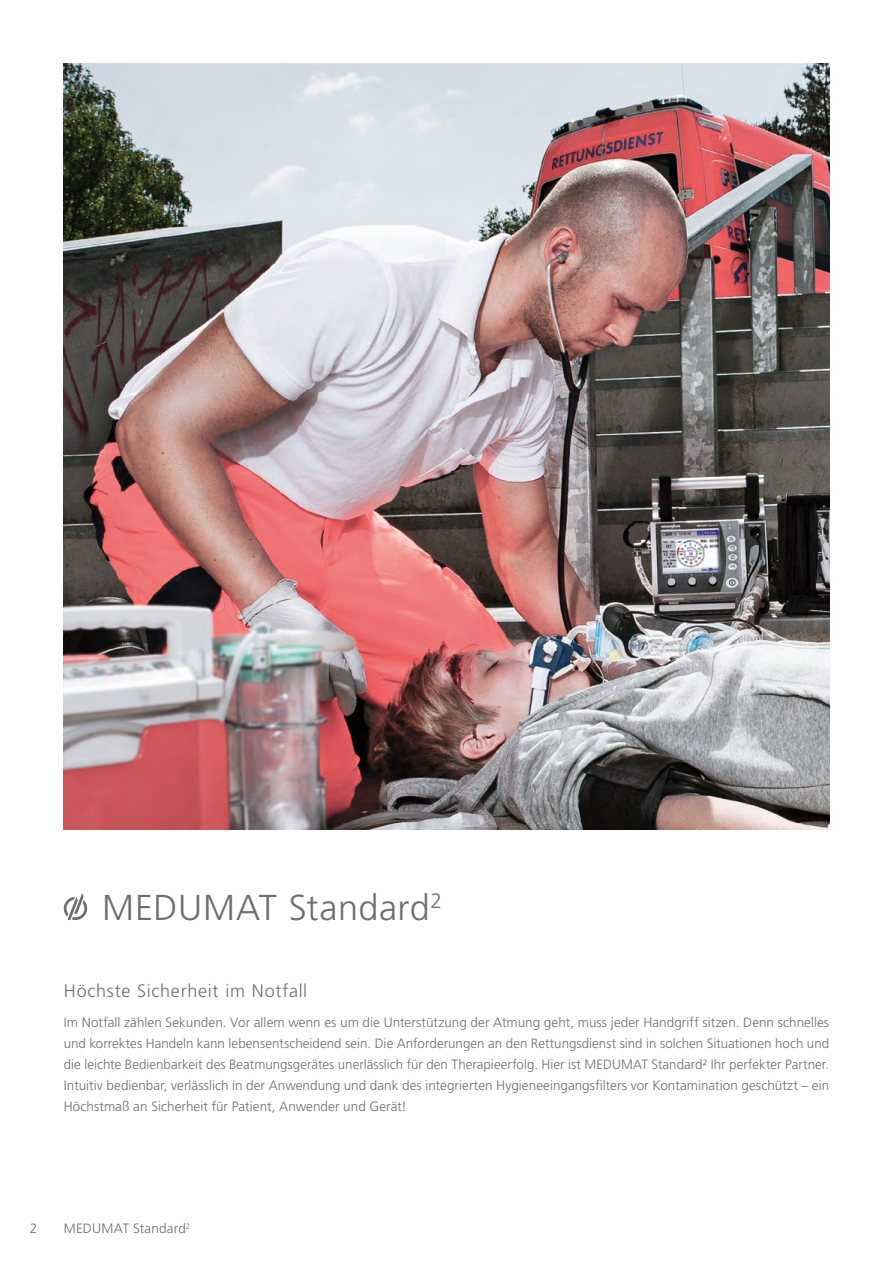
<style>
.page{position:relative;width:893px;height:1263px;background:#fff}
.page>*{position:absolute;margin:0;border:0;box-sizing:border-box;transform-origin:0 0}
.t1{font:300 36px "Frutiger LT";letter-spacing:.015em;color:#6e6e6e}
.t2{font:300 18px "Frutiger LT";letter-spacing:.04em;color:#6e6e6e}
.t3{font:300 13.5px/21px "Frutiger LT";letter-spacing:.005em;color:#6e6e6e;text-align:justify}
</style>
<div class="page">
<img style="left:64px;top:64px;width:765px;height:765px">
<svg style="left:64px;top:893px;width:23px;height:27px"></svg>
<h1 class="t1" style="left:102px;top:887px;width:341px">MEDUMAT Standard<sup>2</sup></h1>
<h2 class="t2" style="left:64px;top:981px;width:245px">Höchste Sicherheit im Notfall</h2>
<p class="t3" style="left:64px;top:1012px;width:767px">Im Notfall zählen Sekunden. Vor allem wenn es um die Unterstützung der Atmung geht, muss jeder Handgriff sitzen. Denn schnelles und korrektes Handeln kann lebensentscheidend sein. Die Anforderungen an den Rettungsdienst sind in solchen Situationen hoch und die leichte Bedienbarkeit des Beatmungsgerätes unerlässlich für den Therapieerfolg. Hier ist MEDUMAT Standard² Ihr perfekter Partner.<br>Intuitiv bedienbar, verlässlich in der Anwendung und dank des integrierten Hygieneeingangsfilters vor Kontamination geschützt – ein Höchstmaß an Sicherheit für Patient, Anwender und Gerät!</p>
<p class="t3" style="left:30px;top:1218px;width:9px">2</p>
<p class="t3" style="left:64px;top:1218px;width:128px">MEDUMAT Standard<sup>2</sup></p>
</div>
